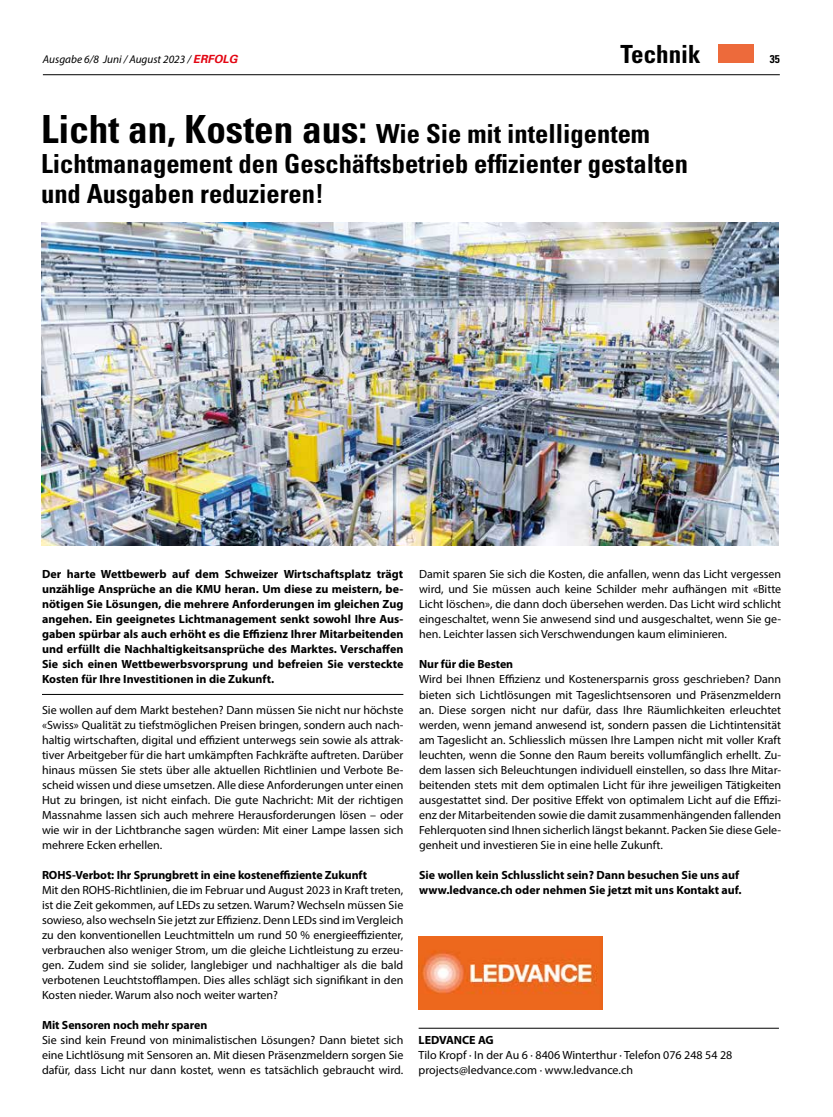
<style>
.page{position:relative;width:833px;height:1117px;background:#fff}
.page>*{position:absolute;margin:0;border:0;box-sizing:border-box;transform-origin:0 0}
.t1{font:700 condensed 26.25px/30px "Univers";color:#000}
.t2{font:700 condensed 25px "Univers";color:#000}
.t3{font:11.88px/15px "Myriad Pro";color:#000;text-align:justify}
.t4{font:700 11.88px/15px "Myriad Pro";color:#000;text-align:justify}
.t5{font:italic 11.25px "Myriad Pro";color:#000}
.t6{font:700 condensed 11.25px "Univers";color:#000}
.s1{font-family:"Univers";font-weight:700;color:#e30613}
.s2{font-size:38.75px}
</style>
<div class="page">
<hr style="left:43px;top:74px;width:737px;height:1px;background:#000">
<img style="left:419px;top:936px;width:183px;height:73px">
<hr style="left:42px;top:694px;width:361px;height:1px;background:#000">
<hr style="left:418px;top:1027px;width:361px;height:1px;background:#000">
<img style="left:42px;top:223px;width:737px;height:322px">
<div style="left:718px;top:44px;width:36px;height:18px;background:#ed6a3b"></div>
<h2 class="t2" style="left:620px;top:38px;width:82px">Technik</h2>
<p class="t5" style="left:43px;top:52px;width:196px">Ausgabe 6/8 Juni / August 2023 / <span class="s1">ERFOLG</span></p>
<p class="t6" style="left:770px;top:52px;width:11px">35</p>
<h1 class="t1" style="left:41px;top:118px;width:648px"><span class="s2">Licht an, Kosten aus:</span> Wie Sie mit intelligentem<br>Lichtmanagement den Geschäftsbetrieb effizienter gestalten und Ausgaben reduzieren!</h1>
<p class="t3" style="left:419px;top:566px;width:363px">Damit sparen Sie sich die Kosten, die anfallen, wenn das Licht vergessen wird, und Sie müssen auch keine Schilder mehr aufhängen mit «Bitte Licht löschen», die dann doch übersehen werden. Das Licht wird schlicht eingeschaltet, wenn Sie anwesend sind und ausgeschaltet, wenn Sie ge&shy;hen. Leichter lassen sich Verschwendungen kaum eliminieren.</p>
<p class="t4" style="left:419px;top:656px;width:96px">Nur für die Besten</p>
<p class="t3" style="left:419px;top:671px;width:363px">Wird bei Ihnen Effizienz und Kostenersparnis gross geschrieben? Dann bieten sich Lichtlösungen mit Tageslichtsensoren und Präsenzmeldern an. Diese sorgen nicht nur dafür, dass Ihre Räumlichkeiten erleuchtet werden, wenn jemand anwesend ist, sondern passen die Lichtintensität am Tageslicht an. Schliesslich müssen Ihre Lampen nicht mit voller Kraft leuchten, wenn die Sonne den Raum bereits vollumfänglich erhellt. Zu&shy;dem lassen sich Beleuchtungen individuell einstellen, so dass Ihre Mitar&shy;beitenden stets mit dem optimalen Licht für ihre jeweiligen Tätigkeiten ausgestattet sind. Der positive Effekt von optimalem Licht auf die Effizi&shy;enz der Mitarbeitenden sowie die damit zusammenhängenden fallenden Fehlerquoten sind Ihnen sicherlich längst bekannt. Packen Sie diese Gele&shy;genheit und investieren Sie in eine helle Zukunft.</p>
<p class="t4" style="left:419px;top:866px;width:324px">Sie wollen kein Schlusslicht sein? Dann besuchen Sie uns auf www.ledvance.ch oder nehmen Sie jetzt mit uns Kontakt auf.</p>
<p class="t4" style="left:42px;top:566px;width:363px">Der harte Wettbewerb auf dem Schweizer Wirtschaftsplatz trägt unzählige Ansprüche an die KMU heran. Um diese zu meistern, be&shy;nötigen Sie Lösungen, die mehrere Anforderungen im gleichen Zug angehen. Ein geeignetes Lichtmanagement senkt sowohl Ihre Aus&shy;gaben spürbar als auch erhöht es die Effizienz Ihrer Mitarbeitenden und erfüllt die Nachhaltigkeitsansprüche des Marktes. Verschaffen Sie sich einen Wettbewerbsvorsprung und befreien Sie versteckte Kosten für Ihre Investitionen in die Zukunft.</p>
<p class="t3" style="left:42px;top:701px;width:363px">Sie wollen auf dem Markt bestehen? Dann müssen Sie nicht nur höchste «Swiss» Qualität zu tiefstmöglichen Preisen bringen, sondern auch nach&shy;haltig wirtschaften, digital und effizient unterwegs sein sowie als attrak&shy;tiver Arbeitgeber für die hart umkämpften Fachkräfte auftreten. Darüber hinaus müssen Sie stets über alle aktuellen Richtlinien und Verbote Be&shy;scheid wissen und diese umsetzen. Alle diese Anforderungen unter einen Hut zu bringen, ist nicht einfach. Die gute Nachricht: Mit der richtigen Massnahme lassen sich auch mehrere Herausforderungen lösen – oder wie wir in der Lichtbranche sagen würden: Mit einer Lampe lassen sich mehrere Ecken erhellen.</p>
<p class="t4" style="left:42px;top:866px;width:326px">ROHS-Verbot: Ihr Sprungbrett in eine kosteneffiziente Zukunft</p>
<p class="t3" style="left:42px;top:881px;width:363px">Mit den ROHS-Richtlinien, die im Februar und August 2023 in Kraft treten, ist die Zeit gekommen, auf LEDs zu setzen. Warum? Wechseln müssen Sie sowieso, also wechseln Sie jetzt zur Effizienz. Denn LEDs sind im Vergleich zu den konventionellen Leuchtmitteln um rund 50 % energieeffizienter, verbrauchen also weniger Strom, um die gleiche Lichtleistung zu erzeu&shy;gen. Zudem sind sie solider, langlebiger und nachhaltiger als die bald verbotenen Leuchtstofflampen. Dies alles schlägt sich signifikant in den Kosten nieder. Warum also noch weiter warten?</p>
<p class="t4" style="left:42px;top:1016px;width:167px">Mit Sensoren noch mehr sparen</p>
<p class="t3" style="left:42px;top:1031px;width:363px">Sie sind kein Freund von minimalistischen Lösungen? Dann bietet sich eine Lichtlösung mit Sensoren an. Mit diesen Präsenzmeldern sorgen Sie dafür, dass Licht nur dann kostet, wenn es tatsächlich gebraucht wird.</p>
<p class="t4" style="left:418px;top:1031px;width:77px">LEDVANCE AG</p>
<p class="t3" style="left:418px;top:1046px;width:315px">Tilo Kropf · In der Au 6 · 8406 Winterthur · Telefon 076 248 54 28 projects@ledvance.com · www.ledvance.ch</p>
</div>
